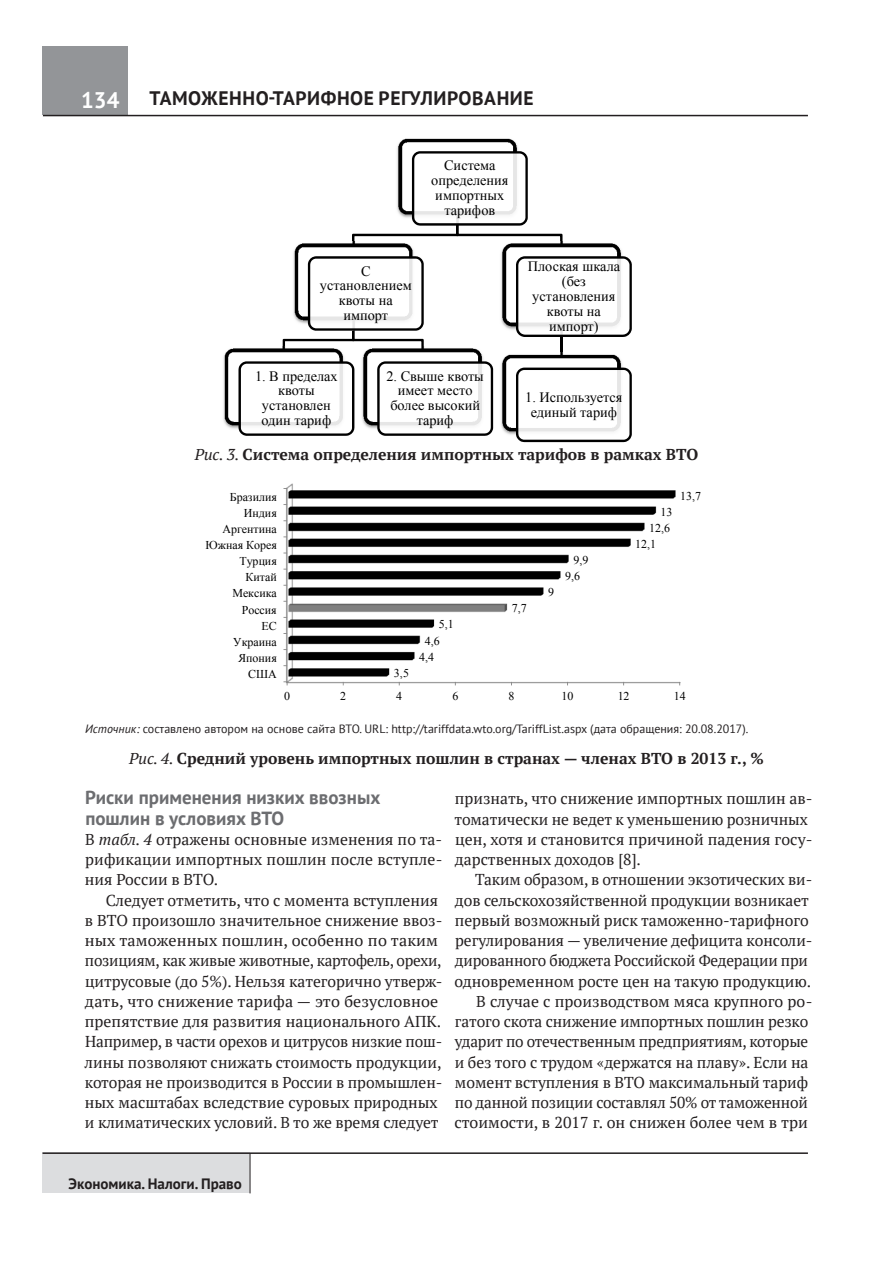
<style>
.page{position:relative;width:893px;height:1263px;background:#fff}
.page>*{position:absolute;margin:0;border:0;box-sizing:border-box;transform-origin:0 0}
.t1{font:700 22.5px "PT Sans";color:#fff}
.t2{font:700 19.5px "PT Sans";letter-spacing:.03em;color:#231f20}
.t3{font:700 18.9px/20.2px "PT Sans";color:#6c6d70}
.t4{font:15.75px/20.2px "PT Serif";letter-spacing:-.005em;color:#231f20}
.t5{font:700 15.75px "PT Serif";color:#231f20}
.t6{font:700 15px "PT Sans";color:#231f20}
.t7{font:14.25px/14.9px "Times New Roman";color:#000;text-align:center}
.t8{font:12px "Times New Roman";color:#000}
.t9{font:12px "PT Sans";color:#231f20}
.s1{font-weight:400;font-style:italic}
.s2{font-style:italic}
</style>
<div class="page">
<div style="left:43px;top:47px;width:85px;height:68px;background:#939598"></div>
<hr style="left:43px;top:115px;width:765px;height:1px;background:#231f20">
<div style="left:43px;top:1152px;width:207px;height:41px;background:#dcdddf"></div>
<hr style="left:250px;top:1153px;width:1px;height:40px;background:#231f20">
<hr style="left:43px;top:1152px;width:765px;height:2px;background:#231f20">
<hr style="left:560px;top:324px;width:2px;height:33px;background:#000">
<img style="left:397px;top:138px;width:122px;height:13px">
<svg style="left:352px;top:151px;width:210px;height:90px"></svg>
<img style="left:293px;top:241px;width:121px;height:15px">
<svg style="left:283px;top:256px;width:141px;height:90px"></svg>
<img style="left:223px;top:346px;width:122px;height:83px">
<svg style="left:238px;top:361px;width:116px;height:75px"></svg>
<img style="left:362px;top:346px;width:122px;height:83px">
<svg style="left:377px;top:361px;width:116px;height:75px"></svg>
<img style="left:501px;top:241px;width:122px;height:89px">
<svg style="left:516px;top:256px;width:116px;height:81px"></svg>
<img style="left:501px;top:353px;width:125px;height:82px">
<svg style="left:516px;top:368px;width:116px;height:74px"></svg>
<img style="left:284px;top:483px;width:397px;height:202px">
<svg style="left:283px;top:681px;width:5px;height:4px"></svg>
<h1 class="t1" style="left:81px;top:85px;width:40px">134</h1>
<p class="t2" style="left:150px;top:86px;width:53px">ТАМОЖЕ</p>
<p class="t2" style="left:229px;top:86px;width:194px">ННО-ТАРИФНОЕ РЕГУЛИ</p>
<p class="t2" style="left:447px;top:86px;width:25px">РОВА</p>
<p class="t2" style="left:497px;top:86px;width:26px">НИЕ</p>
<p class="t7" style="left:320px;top:263px;width:94px">С установлением квоты на импорт</p>
<p class="t7" style="left:431px;top:158px;width:79px">Система определения импортных тарифов</p>
<p class="t7" style="left:528px;top:259px;width:94px">Плоская шкала (без установления квоты на импорт)</p>
<p class="t7" style="left:255px;top:368px;width:84px">1. В пределах квоты установлен один тариф</p>
<p class="t7" style="left:386px;top:368px;width:99px">2. Свыше квоты имеет место более высокий тариф</p>
<p class="t7" style="left:525px;top:389px;width:99px">1. Используется единый тариф</p>
<p class="t5" style="left:195px;top:444px;width:505px"><span class="s1">Рис. 3.</span> Система определения импортных тарифов в рамках ВТО</p>
<p class="t8" style="left:230px;top:488px;width:49px">Бразилия</p>
<p class="t8" style="left:680px;top:487px;width:23px">13,7</p>
<p class="t8" style="left:244px;top:504px;width:34px">Индия</p>
<p class="t8" style="left:660px;top:503px;width:14px">13</p>
<p class="t8" style="left:222px;top:521px;width:56px">Аргентина</p>
<p class="t8" style="left:649px;top:519px;width:22px">12,6</p>
<p class="t8" style="left:205px;top:537px;width:73px">Южная Корея</p>
<p class="t8" style="left:635px;top:535px;width:23px">12,1</p>
<p class="t8" style="left:239px;top:553px;width:39px">Турция</p>
<p class="t8" style="left:573px;top:552px;width:16px">9,9</p>
<p class="t8" style="left:246px;top:569px;width:33px">Китай</p>
<p class="t8" style="left:565px;top:568px;width:16px">9,6</p>
<p class="t8" style="left:232px;top:585px;width:46px">Мексика</p>
<p class="t8" style="left:548px;top:584px;width:7px">9</p>
<p class="t8" style="left:242px;top:601px;width:37px">Россия</p>
<p class="t8" style="left:512px;top:600px;width:16px">7,7</p>
<p class="t8" style="left:262px;top:617px;width:17px">ЕС</p>
<p class="t8" style="left:439px;top:616px;width:16px">5,1</p>
<p class="t8" style="left:233px;top:633px;width:45px">Украина</p>
<p class="t8" style="left:425px;top:632px;width:16px">4,6</p>
<p class="t8" style="left:238px;top:649px;width:40px">Япония</p>
<p class="t8" style="left:419px;top:648px;width:16px">4,4</p>
<p class="t8" style="left:248px;top:665px;width:30px">США</p>
<p class="t8" style="left:394px;top:664px;width:17px">3,5</p>
<p class="t8" style="left:284px;top:687px;width:7px">0</p>
<p class="t8" style="left:340px;top:687px;width:7px">2</p>
<p class="t8" style="left:396px;top:687px;width:7px">4</p>
<p class="t8" style="left:452px;top:687px;width:7px">6</p>
<p class="t8" style="left:508px;top:687px;width:7px">8</p>
<p class="t8" style="left:561px;top:687px;width:13px">10</p>
<p class="t8" style="left:618px;top:687px;width:13px">12</p>
<p class="t8" style="left:674px;top:687px;width:13px">14</p>
<p class="t9" style="left:85px;top:721px;width:665px"><span class="s2">Источник:</span> составлено автором на основе сайта ВТО. URL: http://tariffdata.wto.org/TariffList.aspx (дата обращения: 20.08.2017).</p>
<p class="t5" style="left:129px;top:748px;width:636px"><span class="s1">Рис. 4.</span> Средний уровень импортных пошлин в странах — членах ВТО в 2013 г., %</p>
<p class="t3" style="left:85px;top:787px;width:296px">Риски применения низких ввозных пошлин в условиях ВТО</p>
<p class="t4" style="left:85px;top:829px;width:359px;text-align:justify">В <span class="s2">табл. 4</span> отражены основные изменения по та&shy;рификации импортных пошлин после вступле&shy;ния России в ВТО.</p>
<p class="t4" style="left:85px;top:890px;width:359px;text-indent:21px">Следует отметить, что с момента вступления в ВТО произошло значительное снижение ввоз&shy;ных таможенных пошлин, особенно по таким позициям, как живые животные, картофель, орехи, цитрусовые (до 5%). Нельзя категорично утверж&shy;дать, что снижение тарифа — это безусловное препятствие для развития национального АПК.<br>Например, в части орехов и цитрусов низкие пош&shy;лины позволяют снижать стоимость продукции, которая не производится в России в промышлен&shy;ных масштабах вследствие суровых природных и климатических условий. В то же время следует</p>
<p class="t4" style="left:454px;top:788px;width:359px">признать, что снижение импортных пошлин ав&shy;томатически не ведет к уменьшению розничных цен, хотя и становится причиной падения госу&shy;дарственных доходов [8].</p>
<p class="t4" style="left:454px;top:869px;width:359px;text-align:right">Таким образом, в отношении экзотических ви&shy;дов сельскохозяйственной продукции возникает первый возможный риск таможенно-тарифного регулирования — увеличение дефицита консоли&shy;дированного бюджета Российской Федерации при одновременном росте цен на такую продукцию.<br>В случае с производством мяса крупного ро&shy;гатого скота снижение импортных пошлин резко ударит по отечественным предприятиям, которые и без того с трудом «держатся на плаву». Если на момент вступления в ВТО максимальный тариф по данной позиции составлял 50% от таможенной стоимости, в 2017 г. он снижен более чем в три</p>
<p class="t6" style="left:69px;top:1174px;width:175px">Экономика. Налоги. Право</p>
</div>
